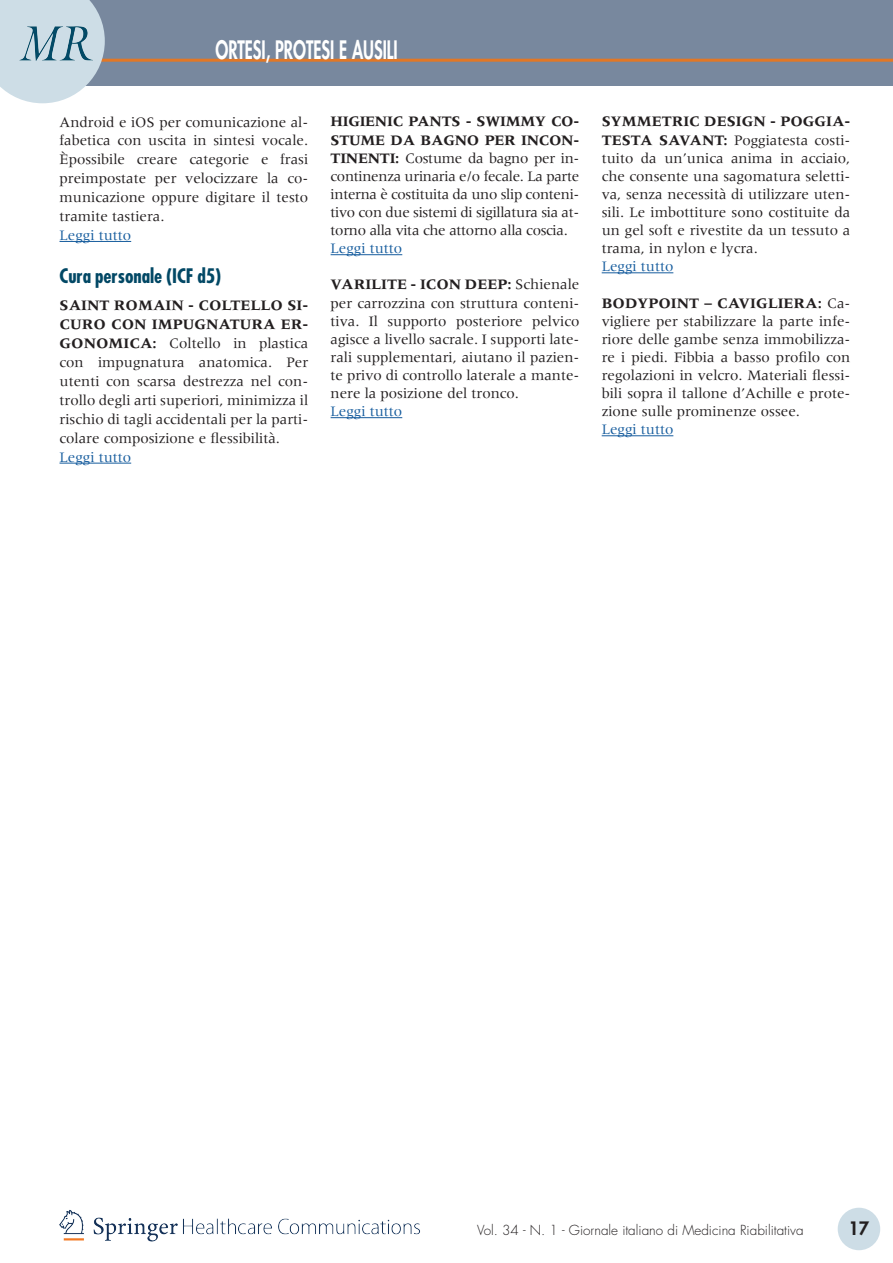
<style>
.page{position:relative;width:893px;height:1263px;background:#fff}
.page>*{position:absolute;margin:0;border:0;box-sizing:border-box;transform-origin:0 0}
.t1{font:800 24.75px "Futura";color:#fff;scale:.67 1}
.t2{font:700 condensed 19.5px "Futura";color:#024865}
.t3{font:800 18px "Futura";color:#231f20}
.t4{font:15px/18.1px "Meridien";color:#231f20;text-align:justify}
.t5{font:15px "Meridien";color:#175d9e}
.t6{font:300 13.5px "Futura";color:#231f20}
.s1{font-weight:700}
</style>
<div class="page">
<div style="left:0;top:0;width:893px;height:85px;background:#78889e"></div>
<hr style="left:96px;top:59px;width:797px;height:3px;background:#e27725">
<svg style="left:0;top:0;width:105px;height:103px;background:#cbdae3"></svg>
<img style="left:59px;top:1210px;width:361px;height:32px">
<img style="left:20px;top:27px;width:73px;height:33px">
<div style="left:838px;top:1208px;width:42px;height:42px;background:#cddde6;border-radius:50%"></div>
<hr style="left:60px;top:241px;width:71px;height:1px;background:#175d9e">
<hr style="left:60px;top:463px;width:71px;height:1px;background:#175d9e">
<hr style="left:602px;top:272px;width:71px;height:1px;background:#175d9e">
<hr style="left:602px;top:435px;width:71px;height:1px;background:#175d9e">
<hr style="left:331px;top:254px;width:71px;height:1px;background:#175d9e">
<hr style="left:331px;top:417px;width:71px;height:1px;background:#175d9e">
<h1 class="t1" style="left:216px;top:33px;width:273px">ORTESI, PROTESI E AUSILI</h1>
<p class="t4" style="left:60px;top:112px;width:250px;line-height:18.9px">Android e iOS per comunicazione al&shy;fabetica con uscita in sintesi vocale.<br>Èpossibile creare categorie e frasi preimpostate per velocizzare la co&shy;municazione oppure digitare il testo tramite tastiera.</p>
<p class="t5" style="left:60px;top:227px;width:73px">Leggi tutto</p>
<h2 class="t2" style="left:60px;top:264px;width:163px">Cura personale (ICF d5)</h2>
<p class="t4" style="left:60px;top:296px;width:250px;line-height:18.9px"><span class="s1">SAINT ROMAIN - COLTELLO SI-CURO CON IMPUGNATURA ER-GONOMICA:</span> Coltello in plastica con impugnatura anatomica. Per utenti con scarsa destrezza nel con&shy;trollo degli arti superiori, minimizza il rischio di tagli accidentali per la parti&shy;colare composizione e flessibilità.</p>
<p class="t5" style="left:60px;top:449px;width:73px">Leggi tutto</p>
<p class="t4" style="left:331px;top:112px;width:250px"><span class="s1">HIGIENIC PANTS - SWIMMY CO-STUME DA BAGNO PER INCON-TINENTI:</span> Costume da bagno per in&shy;continenza urinaria e/o fecale. La parte interna è costituita da uno slip conteni&shy;tivo con due sistemi di sigillatura sia at&shy;torno alla vita che attorno alla coscia.</p>
<p class="t5" style="left:331px;top:240px;width:73px">Leggi tutto</p>
<p class="t4" style="left:331px;top:275px;width:250px"><span class="s1">VARILITE - ICON DEEP:</span> Schienale per carrozzina con struttura conteni&shy;tiva. Il supporto posteriore pelvico agisce a livello sacrale. I supporti late&shy;rali supplementari, aiutano il pazien&shy;te privo di controllo laterale a mante&shy;nere la posizione del tronco.</p>
<p class="t5" style="left:331px;top:403px;width:73px">Leggi tutto</p>
<p class="t4" style="left:602px;top:112px;width:250px"><span class="s1">SYMMETRIC DESIGN - POGGIA-TESTA SAVANT:</span> Poggiatesta costi&shy;tuito da un’unica anima in acciaio, che consente una sagomatura seletti&shy;va, senza necessità di utilizzare uten&shy;sili. Le imbottiture sono costituite da un gel soft e rivestite da un tessuto a trama, in nylon e lycra.</p>
<p class="t5" style="left:602px;top:258px;width:73px">Leggi tutto</p>
<p class="t4" style="left:602px;top:294px;width:250px"><span class="s1">BODYPOINT – CAVIGLIERA:</span> Ca&shy;vigliere per stabilizzare la parte infe&shy;riore delle gambe senza immobilizza&shy;re i piedi. Fibbia a basso profilo con regolazioni in velcro. Materiali flessi&shy;bili sopra il tallone d’Achille e prote&shy;zione sulle prominenze ossee.</p>
<p class="t5" style="left:602px;top:421px;width:73px">Leggi tutto</p>
<p class="t6" style="left:477px;top:1221px;width:328px">Vol. 34 - N. 1 - Giornale italiano di Medicina Riabilitativa</p>
<p class="t3" style="left:848px;top:1216px;width:22px">17</p>
</div>
